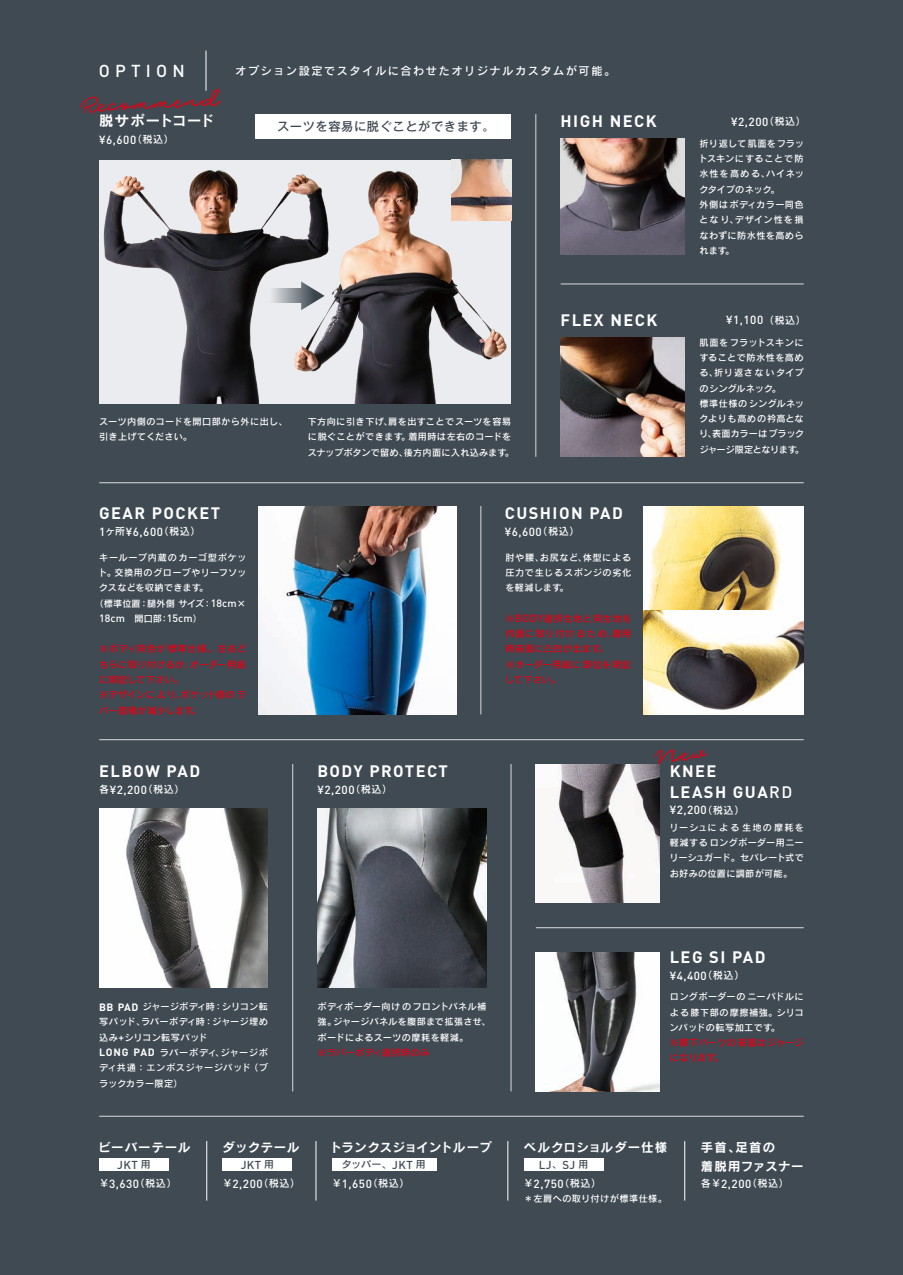
<style>
.page{position:relative;width:903px;height:1275px;background:#404a53}
.page>*{position:absolute;margin:0;border:0;box-sizing:border-box;transform-origin:0 0}
.t1{font:19.78px "Dear Jane";color:#e60013}
.t2{font:500 17.15px "DINOT";letter-spacing:.305em;color:#fff}
.t3{font:700 16.45px/20.3px "DINOT";letter-spacing:.085em;color:#fff}
.t4{font:14.17px "Rodin Pro B";letter-spacing:.05em;color:#fff}
.t5{font:12.42px/18.6px "Rodin Pro B";letter-spacing:.08em;color:#fff}
.t6{font:12.42px "Rodin Pro B";letter-spacing:.01em;color:#fff}
.t7{font:12.42px "Rodin Pro B";letter-spacing:.07em;color:#fff}
.t8{font:12.42px "Rodin Pro B";letter-spacing:.075em;color:#fff}
.t9{font:12.42px "Rodin Pro B";letter-spacing:.05em;color:#fff}
.t10{font:500 12.25px "Gothic MB101 Pro";letter-spacing:.05em;color:#404a53}
.t11{font:500 11.72px "DINOT";letter-spacing:.045em;color:#fff}
.t12{font:500 11.38px "DINOT";letter-spacing:.045em;color:#404a53}
.t13{font:11.2px "Rodin Pro DB";letter-spacing:.14em;color:#fff}
.t14{font:500 10.5px "DINOT";letter-spacing:.01em;color:#fff}
.t15{font:10.15px "Rodin Pro DB";letter-spacing:.05em;color:#fff}
.t16{font:9.97px "Rodin Pro DB";color:#404a53}
.t17{font:9.1px/15.2px "Rodin Pro DB";letter-spacing:.04em;color:#fff}
.t18{font:9.1px/15.2px "Rodin Pro DB";letter-spacing:.05em;color:#e60013}
.t19{font:9.1px/15.2px "Rodin Pro DB";letter-spacing:.02em;color:#fff}
.t20{font:9.1px "Rodin Pro DB";letter-spacing:.01em;color:#fff}
.t21{font:9.1px "Rodin Pro DB";letter-spacing:.085em;color:#fff}
.t22{font:9.1px "Rodin Pro DB";letter-spacing:.015em;color:#fff}
.s1{font-family:"Rodin Pro DB";font-weight:400;font-size:10.15px}
.s2{font-family:"DINOT";font-weight:500;font-size:10.5px}
.s3{font-family:"Rodin Pro DB";font-weight:400;font-size:9.1px}
.s4{font-weight:500}
.s5{font-family:"DINOT";font-weight:700;font-size:10.5px}
.s6{font-family:"Rodin Pro DB";font-weight:400;font-size:9.97px}
.s7{font-family:"DINOT";font-weight:500;font-size:11.72px}
.s8{font-family:"DINOT";font-weight:500;font-size:11.38px}
</style>
<div class="page">
<img style="left:99px;top:160px;width:412px;height:243px">
<img style="left:99px;top:809px;width:169px;height:178px">
<img style="left:317px;top:809px;width:169px;height:178px">
<img style="left:259px;top:506px;width:197px;height:208px">
<img style="left:536px;top:764px;width:124px;height:139px">
<img style="left:536px;top:952px;width:124px;height:139px">
<div style="left:255px;top:114px;width:256px;height:24px;background:#fff"></div>
<hr style="left:99px;top:482px;width:705px;height:1px;background:#d9dce0">
<hr style="left:99px;top:1116px;width:705px;height:1px;background:#d9dce0">
<hr style="left:480px;top:506px;width:1px;height:208px;background:#d9dce0">
<hr style="left:536px;top:927px;width:268px;height:1px;background:#d9dce0">
<hr style="left:561px;top:283px;width:243px;height:1px;background:#d9dce0">
<hr style="left:99px;top:739px;width:705px;height:1px;background:#d9dce0">
<hr style="left:510px;top:764px;width:1px;height:327px;background:#d9dce0">
<hr style="left:535px;top:114px;width:1px;height:343px;background:#d9dce0">
<hr style="left:292px;top:764px;width:1px;height:327px;background:#d9dce0">
<img style="left:561px;top:139px;width:124px;height:116px">
<img style="left:561px;top:338px;width:124px;height:119px">
<img style="left:644px;top:506px;width:160px;height:208px">
<div style="left:99px;top:1158px;width:70px;height:13px;background:#fff"></div>
<div style="left:223px;top:1158px;width:69px;height:13px;background:#fff"></div>
<div style="left:332px;top:1158px;width:104px;height:13px;background:#fff"></div>
<div style="left:524px;top:1158px;width:79px;height:13px;background:#fff"></div>
<hr style="left:206px;top:1141px;width:1px;height:59px;background:#fff">
<hr style="left:316px;top:1141px;width:1px;height:59px;background:#fff">
<hr style="left:507px;top:1141px;width:1px;height:59px;background:#fff">
<hr style="left:684px;top:1141px;width:1px;height:59px;background:#fff">
<svg style="left:259px;top:289px;width:42px;height:14px"></svg>
<svg style="left:301px;top:281px;width:24px;height:29px"></svg>
<img style="left:451px;top:160px;width:60px;height:60px">
<hr style="left:205px;top:51px;width:1px;height:40px;background:#fff">
<h2 class="t2" style="left:99px;top:58px;width:87px">OPTION</h2>
<p class="t13" style="left:235px;top:63px;width:382px">オプション設定でスタイルに合わせたオリジナルカスタムが可能。</p>
<h1 class="t1" style="left:80px;top:97px;width:141px;rotate:-3deg">Recommend</h1>
<h3 class="t4" style="left:99px;top:111px;width:116px">脱サポートコード</h3>
<p class="t11" style="left:99px;top:130px;width:76px">¥6,600<span class="s1">（税込）</span></p>
<h3 class="t10" style="left:277px;top:116px;width:219px">スーツを容易に脱ぐことができます。</h3>
<h3 class="t3" style="left:561px;top:110px;width:98px">HIGH NECK</h3>
<p class="t11" style="left:731px;top:112px;width:76px">¥2,200<span class="s1">（税込）</span></p>
<p class="t17" style="left:698px;top:136px;width:107px">折り返して肌面をフラットスキンにすることで防水性を高める、ハイネックタイプのネック。<br>外側はボディカラー同色となり、デザイン性を損なわずに防水性を高められます。</p>
<p class="t17" style="left:99px;top:414px;width:190px">スーツ内側のコードを開口部から外に出し、引き上げてください。</p>
<p class="t17" style="left:308px;top:414px;width:208px">下方向に引き下げ、肩を出すことでスーツを容易に脱ぐことができます。着用時は左右のコードをスナップボタンで留め、後方内面に入れ込みます。</p>
<h3 class="t3" style="left:561px;top:308px;width:98px">FLEX NECK</h3>
<p class="t11" style="left:726px;top:311px;width:81px">¥1,100<span class="s1">（税込）</span></p>
<p class="t19" style="left:699px;top:334px;width:106px">肌面をフラットスキンにすることで防水性を高める、折り返さないタイプのシングルネック。<br>標準仕様のシングルネックよりも高めの衿高となり、表面カラーはブラックジャージ限定となります。</p>
<h3 class="t3" style="left:99px;top:502px;width:122px">GEAR POCKET</h3>
<p class="t11" style="left:99px;top:522px;width:103px">1<span class="s1">ヶ所</span>¥6,600<span class="s1">（税込）</span></p>
<h3 class="t3" style="left:505px;top:502px;width:120px">CUSHION PAD</h3>
<p class="t11" style="left:505px;top:522px;width:76px">¥6,600<span class="s1">（税込）</span></p>
<p class="t21" style="left:99px;top:551px;width:148px">キーループ内蔵のカーゴ型ポケッ</p>
<p class="t17" style="left:98px;top:565px;width:150px">ト。交換用のグローブやリーフソッ</p>
<p class="t22" style="left:99px;top:582px;width:111px">クスなどを収納できます。</p>
<p class="t20" style="left:95px;top:597px;width:153px">（標準位置：腿外側サイズ：<span class="s2">18cm</span>×</p>
<p class="t14" style="left:99px;top:610px;width:104px">18cm<span class="s3">　開口部：</span>15cm<span class="s3">）</span></p>
<p class="t18" style="left:99px;top:641px;width:148px">※ボディ同色が標準仕様。左右どちらに取り付けるか、オーダー用紙に明記して下さい。<br>※デザインにより、ポケット側のラバー面積が減少します。</p>
<p class="t17" style="left:505px;top:549px;width:127px;text-align:justify">肘や腰、お尻など、体型による圧力で生じるスポンジの劣化を軽減します。</p>
<p class="t18" style="left:505px;top:610px;width:128px">※<span class="s2">BODY</span>選択生地と同生地を内面に取り付けるため、着用時表面に凸凹が出ます。<br>※オーダー用紙に部位を明記して下さい。</p>
<h3 class="t3" style="left:99px;top:760px;width:102px">ELBOW PAD</h3>
<p class="t11" style="left:99px;top:780px;width:87px"><span class="s1">各</span>¥2,200<span class="s1">（税込）</span></p>
<h3 class="t3" style="left:317px;top:760px;width:132px">BODY PROTECT</h3>
<p class="t11" style="left:317px;top:780px;width:76px">¥2,200<span class="s1">（税込）</span></p>
<h3 class="t3" style="left:670px;top:760px;width:124px">KNEE<br>LEASH GUA<span class="s4">RD</span></h3>
<p class="t11" style="left:670px;top:801px;width:76px">¥2,200<span class="s1">（税込）</span></p>
<p class="t17" style="left:669px;top:819px;width:136px;text-align:justify">リーシュによる生地の摩耗を軽減するロングボーダー用ニーリーシュガード。セパレート式でお好みの位置に調節が可能。</p>
<p class="t17" style="left:99px;top:999px;width:170px"><span class="s5">BB PAD</span> ジャージボディ時：シリコン転写パッド、ラバーボディ時：ジャージ埋め込み<span class="s2">+</span>シリコン転写パッド<br><span class="s5">LONG PAD</span> ラバーボディ、ジャージボディ共通：エンボスジャージパッド（ブラックカラー限定）</p>
<p class="t17" style="left:317px;top:999px;width:175px">ボディボーダー向けのフロントパネル補強。ジャージパネルを腹部まで拡張させ、ボードによるスーツの摩耗を軽減。</p>
<p class="t18" style="left:317px;top:1044px;width:113px">※ラバーボディ選択時のみ</p>
<h3 class="t8" style="left:98px;top:1139px;width:94px">ビーバーテール</h3>
<p class="t12" style="left:117px;top:1156px;width:35px">JKT <span class="s6">用</span></p>
<p class="t15" style="left:99px;top:1177px;width:79px">￥<span class="s7">3,630</span>（税込）</p>
<h3 class="t9" style="left:223px;top:1139px;width:78px">ダックテール</h3>
<p class="t12" style="left:241px;top:1156px;width:35px">JKT <span class="s6">用</span></p>
<p class="t15" style="left:223px;top:1177px;width:79px">￥<span class="s7">2,200</span>（税込）</p>
<h3 class="t6" style="left:329px;top:1139px;width:164px">トランクスジョイントループ</h3>
<p class="t16" style="left:342px;top:1158px;width:86px">タッパー、<span class="s8">JKT</span> 用</p>
<p class="t15" style="left:332px;top:1177px;width:79px">￥<span class="s7">1,650</span>（税込）</p>
<h3 class="t3" style="left:670px;top:946px;width:97px">LEG SI PAD</h3>
<p class="t11" style="left:670px;top:967px;width:76px">¥4,400<span class="s1">（税込）</span></p>
<p class="t17" style="left:669px;top:989px;width:136px;text-align:justify">ロングボーダーのニーパドルによる膝下部の摩擦補強。シリコンパッドの転写加工です。</p>
<p class="t18" style="left:670px;top:1035px;width:135px">※膝下パーツの表面はジャージになります。</p>
<h3 class="t7" style="left:524px;top:1139px;width:145px">ベルクロショルダー仕様</h3>
<p class="t12" style="left:539px;top:1156px;width:51px">LJ<span class="s6">、</span>SJ <span class="s6">用</span></p>
<p class="t15" style="left:524px;top:1177px;width:79px">￥<span class="s7">2,750</span>（税込）</p>
<p class="t17" style="left:524px;top:1191px;width:145px">＊左肩への取り付けが標準仕様。</p>
<h3 class="t5" style="left:701px;top:1137px;width:104px">手首、足首の<br>着脱用ファスナー</h3>
<p class="t15" style="left:701px;top:1177px;width:90px">各￥<span class="s7">2,200</span>（税込）</p>
</div>
